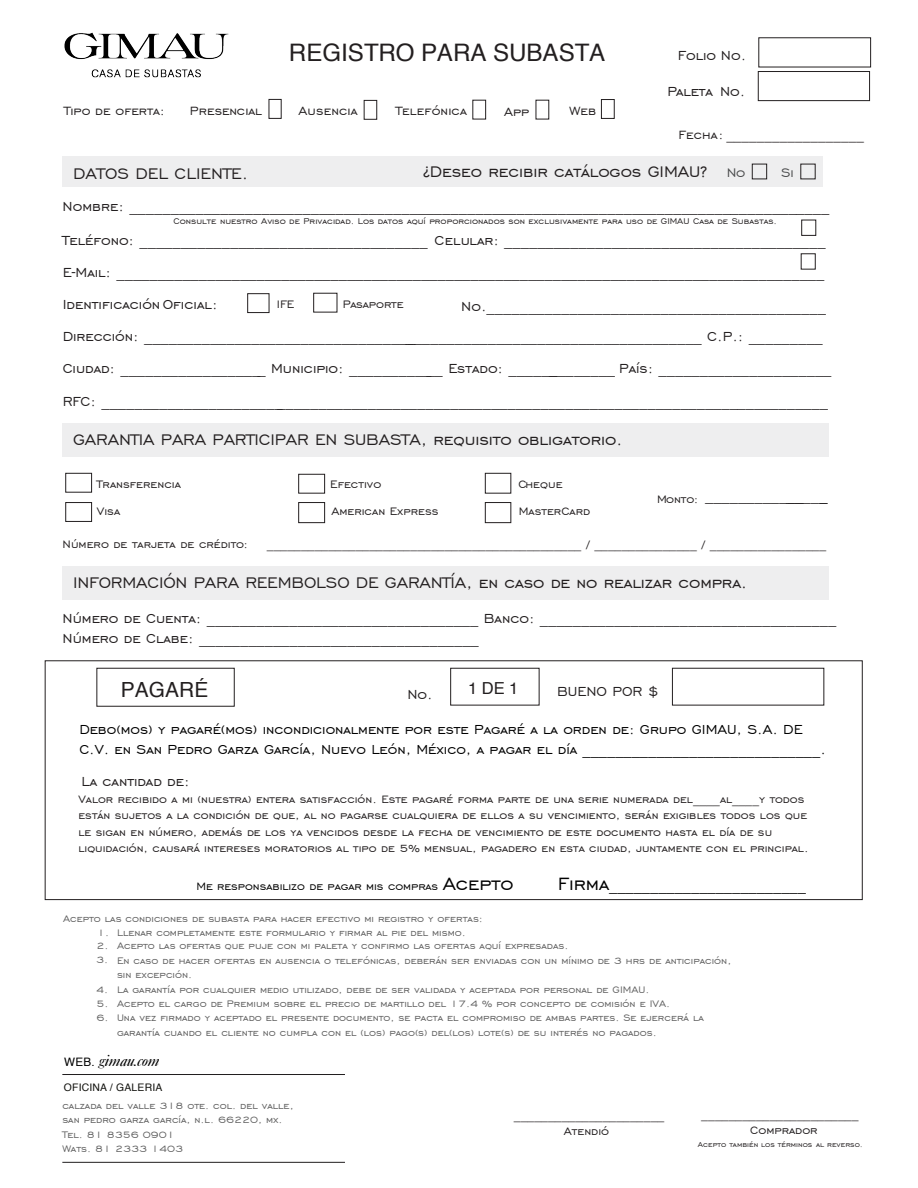
<style>
.page{position:relative;width:918px;height:1188px;background:#fff}
.page>*{position:absolute;margin:0;border:0;box-sizing:border-box;transform-origin:0 0}
.t1{font:24.15px "Helvetica";color:#231f20}
.t2{font:20.85px "Helvetica";letter-spacing:.005em;color:#231f20}
.t3{font:19.5px "Engravers Gothic BT";letter-spacing:-.005em;color:#231f20}
.t4{font:italic 16.65px "Caslon 540 EF";color:#000;scale:1.08 1}
.t5{font:16.5px/32.4px "Engravers Gothic BT";letter-spacing:-.005em;color:#231f20}
.t6{font:16.5px/19.8px "Engravers Gothic BT";letter-spacing:-.005em;color:#000}
.t7{font:16.5px "Helvetica";color:#231f20}
.t8{font:15.9px "Engravers Gothic BT";color:#4b4c4d}
.t9{font:15.15px "Engravers Gothic BT";letter-spacing:.005em;color:#231f20}
.t10{font:13.65px/15.9px "Engravers Gothic BT";color:#231f20;text-align:center}
.t11{font:13.5px/16.2px "Engravers Gothic BT";color:#231f20}
.t12{font:13.5px "Engravers Gothic BT";letter-spacing:-.005em;color:#000}
.t13{font:12px/14.4px "Engravers Gothic BT";color:#606060}
.t14{font:10.5px "Engravers Gothic BT";color:#231f20}
.t15{font:10.35px "Helvetica";letter-spacing:.02em;color:#11110d}
.t16{font:9px "Engravers Gothic BT";color:#231f20}
.s1{font-size:15.9px;color:#4b4c4d}
.s2{font-size:22.5px}
.s3{font-family:"Helvetica";font-style:normal;font-size:11.7px}
</style>
<div class="page">
<div style="left:62px;top:156px;width:761px;height:31px;background:#eeeeef"></div>
<div style="left:758px;top:71px;width:112px;height:30px;border:1px solid #231f20"></div>
<div style="left:758px;top:37px;width:113px;height:30px;border:1px solid #231f20"></div>
<div style="left:62px;top:423px;width:766px;height:34px;background:#eeeeef"></div>
<div style="left:65px;top:473px;width:27px;height:20px;border:1px solid #231f20"></div>
<div style="left:485px;top:473px;width:26px;height:21px;border:1px solid #231f20"></div>
<div style="left:298px;top:474px;width:27px;height:20px;border:1px solid #231f20"></div>
<div style="left:65px;top:502px;width:27px;height:20px;border:1px solid #231f20"></div>
<div style="left:485px;top:502px;width:26px;height:21px;border:1px solid #231f20"></div>
<div style="left:298px;top:502px;width:27px;height:21px;border:1px solid #231f20"></div>
<div style="left:62px;top:566px;width:766px;height:34px;background:#eeeeef"></div>
<div style="left:269px;top:99px;width:13px;height:20px;border:1px solid #231f20"></div>
<div style="left:364px;top:100px;width:13px;height:20px;border:1px solid #231f20"></div>
<div style="left:472px;top:100px;width:14px;height:19px;border:1px solid #231f20"></div>
<div style="left:752px;top:164px;width:15px;height:15px;border:1px solid #231f20"></div>
<div style="left:801px;top:253px;width:15px;height:17px;border:1px solid #231f20"></div>
<div style="left:801px;top:220px;width:15px;height:16px;border:1px solid #231f20"></div>
<div style="left:247px;top:293px;width:22px;height:20px;border:1px solid #231f20"></div>
<img style="left:64px;top:32px;width:165px;height:46px">
<hr style="left:62px;top:1074px;width:283px;height:1px;background:#211e1f">
<hr style="left:62px;top:1162px;width:283px;height:1px;background:#211e1f">
<div style="left:96px;top:668px;width:139px;height:39px;border:1px solid #231f20"></div>
<div style="left:450px;top:668px;width:90px;height:37px;border:1px solid #231f20"></div>
<div style="left:672px;top:668px;width:152px;height:37px;border:1px solid #231f20"></div>
<div style="left:45px;top:661px;width:817px;height:239px;border:1px solid #231f20"></div>
<div style="left:601px;top:99px;width:14px;height:20px;border:1px solid #231f20"></div>
<p class="t1" style="left:289px;top:34px;width:318px">REGISTRO PARA SUBASTA</p>
<p class="t9" style="left:64px;top:103px;width:102px">Tipo de oferta:</p>
<p class="t9" style="left:190px;top:102px;width:73px">Presencial</p>
<p class="t9" style="left:299px;top:103px;width:61px">Ausencia</p>
<p class="t9" style="left:396px;top:103px;width:73px">Telefónica</p>
<p class="t9" style="left:504px;top:103px;width:27px">App</p>
<p class="t9" style="left:570px;top:102px;width:28px">Web</p>
<p class="t5" style="left:678px;top:39px;width:70px">Folio No.</p>
<p class="t5" style="left:667px;top:75px;width:79px">Paleta No.</p>
<p class="t9" style="left:678px;top:126px;width:187px">Fecha: __________________</p>
<p class="t3" style="left:73px;top:163px;width:177px">DATOS DEL CLIENTE.</p>
<p class="t3" style="left:423px;top:161px;width:324px">¿Deseo recibir catálogos GIMAU? <span class="s1">No</span></p>
<p class="t8" style="left:781px;top:164px;width:14px">Si</p>
<p class="t5" style="left:63px;top:190px;width:770px">Nombre: _____________________________________________________________________________________ Teléfono: ___________________________________ Celular: _______________________________________ E-Mail: ______________________________________________________________________________________ Identificación Oficial:<br>Dirección: _____________________________________________________________________ C.P.: _________ Ciudad: __________________ Municipio: ____________ Estado: _____________ País: _____________________ RFC: _________________________________________________________________________________________</p>
<p class="t14" style="left:173px;top:215px;width:605px">Consulte nuestro Aviso de Privacidad. Los datos aquí proporcionados son exclusivamente para uso de GIMAU Casa de Subastas.</p>
<p class="t10" style="left:277px;top:296px;width:19px">IFE</p>
<p class="t10" style="left:343px;top:296px;width:62px">Pasaporte</p>
<p class="t5" style="left:461px;top:290px;width:366px">No._________________________________________</p>
<p class="t3" style="left:73px;top:429px;width:551px">GARANTIA PARA PARTICIPAR EN SUBASTA, requisito obligatorio.</p>
<p class="t10" style="left:97px;top:476px;width:86px">Transferencia</p>
<p class="t10" style="left:330px;top:476px;width:53px">Efectivo</p>
<p class="t10" style="left:518px;top:476px;width:46px">Cheque</p>
<p class="t10" style="left:97px;top:503px;width:25px">Visa</p>
<p class="t10" style="left:331px;top:503px;width:109px">American Express</p>
<p class="t10" style="left:519px;top:503px;width:73px">MasterCard</p>
<p class="t5" style="left:657px;top:479px;width:172px"><sub>Monto:</sub> _______________</p>
<p class="t10" style="left:63px;top:536px;width:187px">Número de tarjeta de crédito:</p>
<p class="t10" style="left:267px;top:536px;width:561px">______________________________________________ / _______________ / _________________</p>
<p class="t3" style="left:73px;top:572px;width:676px">INFORMACIÓN PARA REEMBOLSO DE GARANTÍA, en caso de no realizar compra.</p>
<p class="t5" style="left:63px;top:608px;width:775px;line-height:20.1px">Número de Cuenta: _________________________________ Banco: ____________________________________<br>Número de Clabe: __________________________________</p>
<p class="t2" style="left:121px;top:673px;width:89px">PAGARÉ</p>
<p class="t7" style="left:468px;top:675px;width:52px">1DE1</p>
<p class="t5" style="left:408px;top:678px;width:27px">No.</p>
<p class="t5" style="left:557px;top:675px;width:103px">BUENO POR $</p>
<p class="t6" style="left:79px;top:719px;width:748px">Debo(mos) y pagaré(mos) incondicionalmente por este Pagaré a la orden de: Grupo GIMAU, S.A. DE<br>C.V. en San Pedro Garza García, Nuevo León, México, a pagar el día _____________________________.</p>
<p class="t11" style="left:79px;top:791px;width:731px">Valor recibido a mi (nuestra) entera satisfacción. Este pagaré forma parte de una serie numerada del____al____y todos están sujetos a la condición de que, al no pagarse cualquiera de ellos a su vencimiento, serán exigibles todos los que le sigan en número, además de los ya vencidos desde la fecha de vencimiento de este documento hasta el día de su liquidación, causará intereses moratorios al tipo de 5% mensual, pagadero en esta ciudad, juntamente con el principal.</p>
<p class="t12" style="left:196px;top:879px;width:318px">Me responsabilizo de pagar mis compras <span class="s2">Acepto</span></p>
<p class="t6" style="left:558px;top:875px;width:250px"><span class="s2">Firma</span>________________________</p>
<p class="t5" style="left:81px;top:765px;width:110px">La cantidad de:</p>
<p class="t13" style="left:63px;top:911px;width:421px">Acepto las condiciones de subasta para hacer efectivo mi registro y ofertas:</p>
<p class="t13" style="left:97px;top:925px;width:370px">1. Llenar completamente este formulario y firmar al pie del mismo.</p>
<p class="t13" style="left:117px;top:939px;width:616px;text-indent:-20px">2. Acepto las ofertas que puje con mi paleta y confirmo las ofertas aquí expresadas.<br>En caso de hacer ofertas en ausencia o telefónicas, deberán ser enviadas con un mínimo de 3 hrs de anticipación, sin excepción.<br>La garantía por cualquier medio utilizado, debe de ser validada y aceptada por personal de GIMAU.<br>Acepto el cargo de Premium sobre el precio de martillo del 17.4 % por concepto de comisión e IVA.<br>Una vez firmado y aceptado el presente documento, se pacta el compromiso de ambas partes. Se ejercerá la garantía cuando el cliente no cumpla con el (los) pago(s) del(los) lote(s) de su interés no pagados.</p>
<p class="t13" style="left:96px;top:952px;width:13px">3.</p>
<p class="t13" style="left:96px;top:983px;width:14px;line-height:13.8px;text-align:justify">4.<br>5.<br>6.</p>
<p class="t4" style="left:64px;top:1052px;width:90px"><span class="s3">WEB.</span> gimau.com</p>
<p class="t15" style="left:64px;top:1079px;width:100px">OFICINA / GALERIA</p>
<p class="t13" style="left:62px;top:1098px;width:233px">calzada del valle 318 ote. col. del valle, san pedro garza garcía, n.l. 66220, mx.<br>Tel. 81 8356 0901<br>Wats. 81 2333 1403</p>
<p class="t10" style="left:514px;top:1107px;width:152px">______________________<br>Atendió</p>
<p class="t10" style="left:701px;top:1106px;width:159px">_______________________<br>Comprador</p>
<p class="t16" style="left:698px;top:1139px;width:167px">Acepto también los términos al reverso.</p>
</div>
